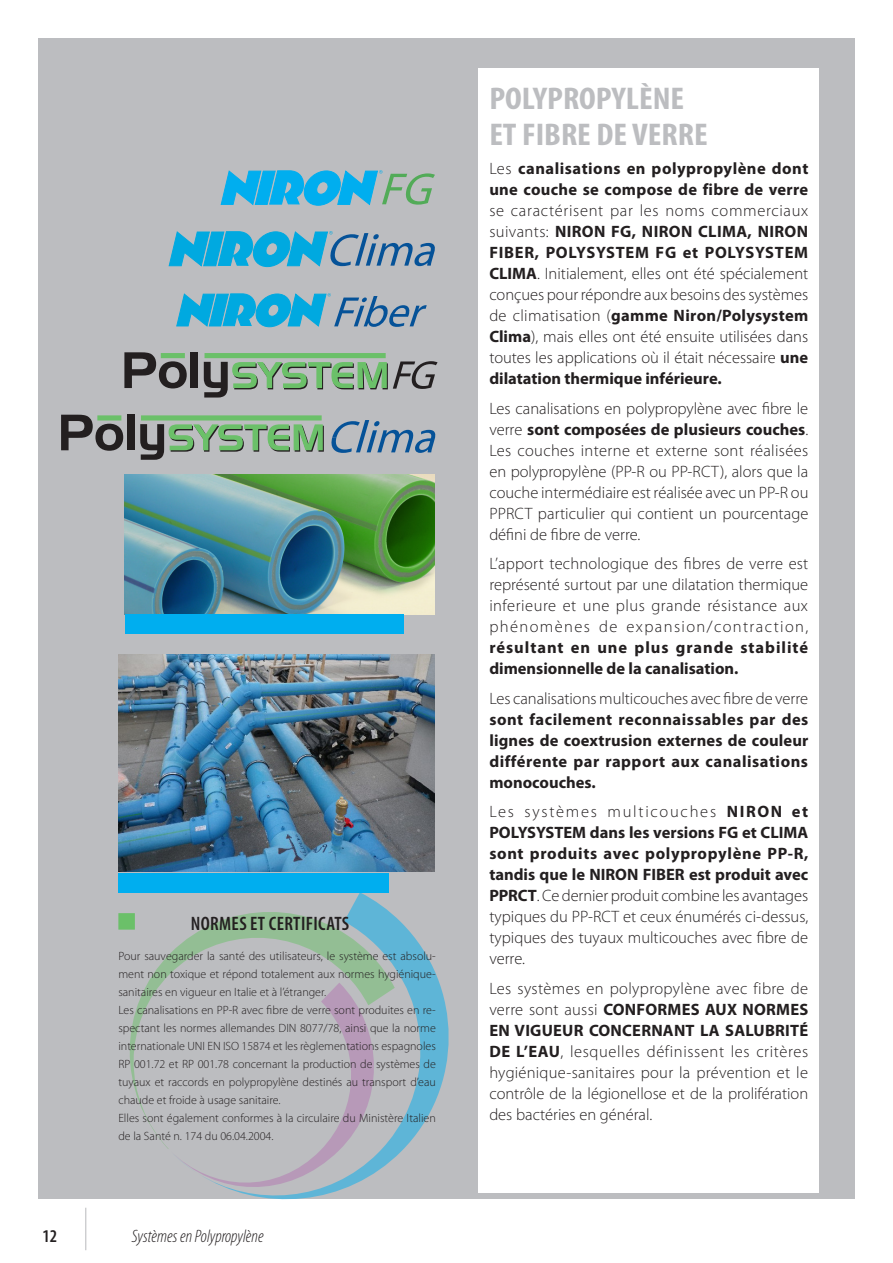
<style>
.page{position:relative;width:893px;height:1263px;background:#fff}
.page>*{position:absolute;margin:0;border:0;box-sizing:border-box;transform-origin:0 0}
._1_1_1_Paragrafo{font:700 condensed 31.5px "Myriad Pro";color:#bcbdc0;scale:1.1 1}
._1_1_1_Paragrafo-2{font:600 condensed 19.5px "Myriad Pro";letter-spacing:.02em;color:#231f20}
.t1{font:italic 300 condensed 18px "Myriad Pro";color:#231f20}
.t2{font:600 condensed 18px "Myriad Pro";color:#231f20}
._1_1_1_Paragrafo-3{font:300 16.5px/21px "Myriad Pro";color:#231f20;text-align:justify}
._1_1_1_Paragrafo-4{font:700 16.5px/21px "Myriad Pro";letter-spacing:.03em;color:#231f20;text-align:justify}
._0_Testo{font:300 12px/18px "Myriad Pro";color:#231f20;text-align:justify}
.s1{font-weight:700}
.s2{font-weight:300}
</style>
<div class="page">
<div style="left:38px;top:38px;width:817px;height:1161px;background:#bcbdc0"></div>
<hr style="left:85px;top:1208px;width:1px;height:42px;background:#bcbdc0">
<svg style="left:221px;top:170px;width:214px;height:36px"></svg>
<svg style="left:169px;top:231px;width:266px;height:36px"></svg>
<svg style="left:176px;top:293px;width:251px;height:34px"></svg>
<svg style="left:125px;top:352px;width:62px;height:36px"></svg>
<div style="left:191px;top:352px;width:7px;height:36px;background:#231f20"></div>
<div style="left:161px;top:353px;width:24px;height:5px;background:#6bc069"></div>
<div style="left:205px;top:353px;width:181px;height:5px;background:#6bc069"></div>
<svg style="left:204px;top:361px;width:233px;height:36px"></svg>
<img style="left:125px;top:474px;width:310px;height:140px">
<div style="left:125px;top:614px;width:278px;height:19px;background:#00aeef"></div>
<svg style="left:198px;top:892px;width:251px;height:273px"></svg>
<svg style="left:198px;top:1149px;width:188px;height:51px"></svg>
<svg style="left:180px;top:1159px;width:18px;height:13px"></svg>
<svg style="left:130px;top:898px;width:265px;height:251px"></svg>
<img style="left:118px;top:654px;width:317px;height:217px">
<div style="left:118px;top:873px;width:271px;height:19px;background:#00aeef"></div>
<div style="left:478px;top:68px;width:341px;height:1125px;background:#fff"></div>
<svg style="left:61px;top:415px;width:62px;height:36px"></svg>
<div style="left:127px;top:415px;width:8px;height:35px;background:#231f20"></div>
<div style="left:97px;top:415px;width:24px;height:5px;background:#6bc069"></div>
<div style="left:141px;top:415px;width:181px;height:5px;background:#6bc069"></div>
<svg style="left:140px;top:420px;width:296px;height:40px"></svg>
<div style="left:118px;top:913px;width:17px;height:17px;background:#6bc069;border:2px solid #6bc069"></div>
<p class="_1_1_1_Paragrafo-2" style="left:191px;top:911px;width:160px">NORMES ET CERTIFICATS</p>
<p class="_0_Testo" style="left:118px;top:947px;width:319px">Pour sauvegarder la santé des utilisateurs, le système est absolu&shy;ment non toxique et répond totalement aux normes hygiénique&shy;sanitaires en vigueur en Italie et à l’étranger.</p>
<p class="_0_Testo" style="left:118px;top:1001px;width:319px">Les canalisations en PP-R avec fibre de verre sont produites en re&shy;spectant les normes allemandes DIN 8077/78, ainsi que la norme internationale UNI EN ISO 15874 et les règlementations espagnoles RP 001.72 et RP 001.78 concernant la production de systèmes de tuyaux et raccords en polypropylène destinés au transport d’eau chaude et froide à usage sanitaire.</p>
<p class="_0_Testo" style="left:118px;top:1109px;width:319px">Elles sont également conformes à la circulaire du Ministère Italien de la Santé n. 174 du 06.04.2004.</p>
<p class="t2" style="left:43px;top:1225px;width:16px">12</p>
<p class="t1" style="left:132px;top:1225px;width:133px">Systèmes en Polypropylène</p>
<p class="_1_1_1_Paragrafo" style="left:489px;top:78px;width:179px">POLYPROPYLÈNE</p>
<p class="_1_1_1_Paragrafo" style="left:489px;top:114px;width:200px">ET FIBRE DE VERRE</p>
<p class="_1_1_1_Paragrafo-3" style="left:489px;top:158px;width:321px">Les <span class="s1">canalisations en polypropylène dont une couche se compose de fibre de verre </span>se caractérisent par les noms commerciaux suivants: <span class="s1">NIRON FG, NIRON CLIMA, NIRON FIBER, POLYSYSTEM FG et POLYSYSTEM CLIMA</span>. Initialement, elles ont été spécialement conçues pour répondre aux besoins des systèmes de climatisation (<span class="s1">gamme Niron/Polysystem Clima</span>), mais elles ont été ensuite utilisées dans toutes les applications où il était nécessaire <span class="s1">une dilatation thermique inférieure.</span></p>
<p class="_1_1_1_Paragrafo-3" style="left:489px;top:398px;width:321px">Les canalisations en polypropylène avec fibre le verre <span class="s1">sont composées de plusieurs couches</span>.<br>Les couches interne et externe sont réalisées en polypropylène (PP-R ou PP-RCT), alors que la couche intermédiaire est réalisée avec un PP-R ou PPRCT particulier qui contient un pourcentage défini de fibre de verre.</p>
<p class="_1_1_1_Paragrafo-3" style="left:489px;top:553px;width:321px">L’apport technologique des fibres de verre est représenté surtout par une dilatation thermique inferieure et une plus grande résistance aux phénomènes de expansion/contraction, <span class="s1">résultant en une plus grande stabilité dimensionnelle de la canalisation.</span></p>
<p class="_1_1_1_Paragrafo-4" style="left:489px;top:687px;width:321px"><span class="s2">Les canalisations multicouches avec fibre de verre </span>sont facilement reconnaissables par des lignes de coextrusion externes de couleur différente par rapport aux canalisations monocouches.</p>
<p class="_1_1_1_Paragrafo-3" style="left:489px;top:801px;width:321px">Les systèmes multicouches <span class="s1">NIRON et POLYSYSTEM dans les versions FG et CLIMA sont produits avec polypropylène PP-R, tandis que le NIRON FIBER est produit avec PPRCT</span>. Ce dernier produit combine les avantages typiques du PP-RCT et ceux énumérés ci-dessus, typiques des tuyaux multicouches avec fibre de verre.</p>
<p class="_1_1_1_Paragrafo-3" style="left:489px;top:978px;width:320px">Les systèmes en polypropylène avec fibre de verre sont aussi <span class="s1">CONFORMES AUX NORMES EN VIGUEUR CONCERNANT LA SALUBRITÉ DE L’EAU</span>, lesquelles définissent les critères hygiénique-sanitaires pour la prévention et le contrôle de la légionellose et de la prolifération des bactéries en général.</p>
</div>
